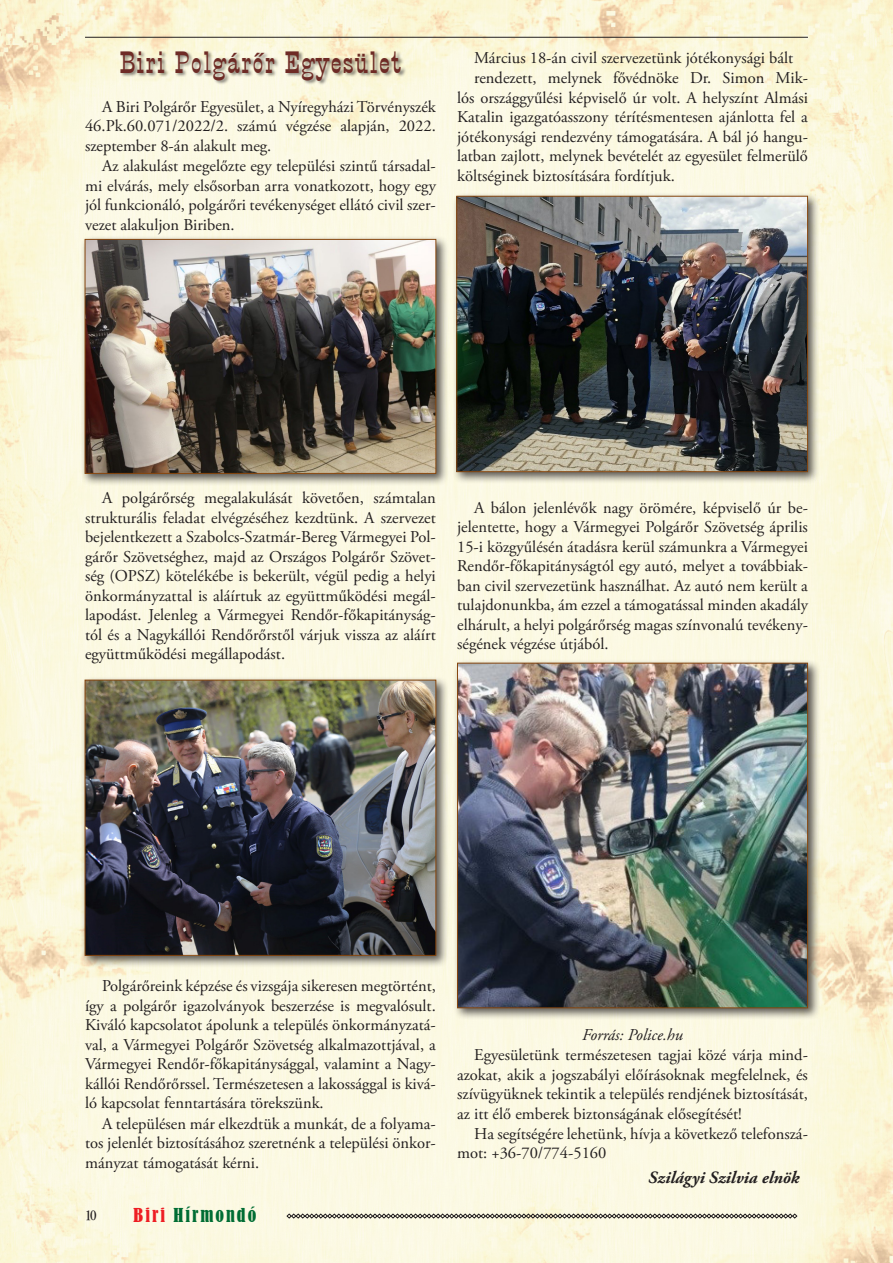
<style>
.page{position:relative;width:893px;height:1263px;background:#fff}
.page>*{position:absolute;margin:0;border:0;box-sizing:border-box;transform-origin:0 0}
.Cikkcím{font:30px "Big Top";letter-spacing:.05em;color:#6e2b25}
.t1{font:condensed 18px "Bernard";letter-spacing:.11em;color:#006d33}
.Folytatás{font:italic 700 17.25px "Adobe Garamond Pro";color:#231f20}
.Szöveg{font:16.5px/19.5px "Adobe Garamond Pro";color:#231f20;text-align:justify}
.Szöveg-2{font:italic 16.5px "Adobe Garamond Pro";color:#231f20}
.t2{font:15px "Garamond Bk Cn PFL";color:#231f20}
.s1{color:#ee1d23}
</style>
<div class="page">
<img style="left:0;top:0;width:893px;height:1263px">
<svg style="left:287px;top:1213px;width:510px;height:5px;background:#939084"></svg>
<hr style="left:85px;top:37px;width:723px;height:1px;background:#231f20">
<div style="left:121px;top:50px;width:286px;height:35px;background:#231f20;opacity:.55"></div>
<div style="left:81px;top:235px;width:367px;height:251px;background:#231f20;opacity:.75"></div>
<img style="left:87px;top:241px;width:347px;height:231px">
<div style="left:85px;top:239px;width:351px;height:235px;border:1px solid #87470f"></div>
<div style="left:81px;top:676px;width:367px;height:292px;background:#231f20;opacity:.75"></div>
<img style="left:87px;top:682px;width:347px;height:272px">
<div style="left:85px;top:680px;width:351px;height:276px;border:1px solid #87470f"></div>
<div style="left:452px;top:192px;width:368px;height:293px;background:#231f20;opacity:.75"></div>
<img style="left:458px;top:198px;width:348px;height:272px">
<div style="left:456px;top:196px;width:352px;height:276px;border:1px solid #87470f"></div>
<div style="left:453px;top:659px;width:367px;height:361px;background:#231f20;opacity:.75"></div>
<img style="left:459px;top:665px;width:347px;height:341px">
<div style="left:457px;top:663px;width:351px;height:345px;border:1px solid #87470f"></div>
<p class="Cikkcím" style="left:120px;top:44px;width:282px">Biri Polgárőr Egyesület</p>
<p class="Szöveg" style="left:85px;top:97px;width:352px;text-indent:17px">A Biri Polgárőr Egyesület, a Nyíregyházi Törvényszék 46.Pk.60.071/2022/2. számú végzése alapján, 2022. szeptember 8-án alakult meg.</p>
<p class="Szöveg" style="left:85px;top:157px;width:352px;text-indent:17px">Az alakulást megelőzte egy települési szintű társadal&shy;mi elvárás, mely elsősorban arra vonatkozott, hogy egy jól funkcionáló, polgárőri tevékenységet ellátó civil szer&shy;vezet alakuljon Biriben.</p>
<p class="Szöveg" style="left:474px;top:48px;width:321px">Március 18-án civil szervezetünk jótékonysági bált</p>
<p class="Szöveg" style="left:457px;top:69px;width:352px;text-indent:17px">rendezett, melynek fővédnöke Dr. Simon Mik&shy;lós országgyűlési képviselő úr volt. A helyszínt Almási Katalin igazgatóasszony térítésmentesen ajánlotta fel a jótékonysági rendezvény támogatására. A bál jó hangu&shy;latban zajlott, melynek bevételét az egyesület felmerülő költséginek biztosítására fordítjuk.</p>
<p class="Szöveg" style="left:85px;top:489px;width:352px;text-indent:17px">A polgárőrség megalakulását követően, számtalan strukturális feladat elvégzéséhez kezdtünk. A szervezet bejelentkezett a Szabolcs-Szatmár-Bereg Vármegyei Pol&shy;gárőr Szövetséghez, majd az Országos Polgárőr Szövet&shy;ség (OPSZ) kötelékébe is bekerült, végül pedig a helyi önkormányzattal is aláírtuk az együttműködési megál&shy;lapodást. Jelenleg a Vármegyei Rendőr-főkapitányság&shy;tól és a Nagykállói Rendőrőrstől várjuk vissza az aláírt együttműködési megállapodást.</p>
<p class="Szöveg" style="left:457px;top:498px;width:352px;text-indent:17px">A bálon jelenlévők nagy örömére, képviselő úr be&shy;jelentette, hogy a Vármegyei Polgárőr Szövetség április 15-i közgyűlésén átadásra kerül számunkra a Vármegyei Rendőr-főkapitányságtól egy autó, melyet a továbbiak&shy;ban civil szervezetünk használhat. Az autó nem került a tulajdonunkba, ám ezzel a támogatással minden akadály elhárult, a helyi polgárőrség magas színvonalú tevékeny&shy;ségének végzése útjából.</p>
<p class="Szöveg" style="left:85px;top:977px;width:352px;text-indent:17px">Polgárőreink képzése és vizsgája sikeresen megtörtént, így a polgárőr igazolványok beszerzése is megvalósult.<br>Kiváló kapcsolatot ápolunk a település önkormányzatá&shy;val, a Vármegyei Polgárőr Szövetség alkalmazottjával, a Vármegyei Rendőr-főkapitánysággal, valamint a Nagy&shy;kállói Rendőrőrssel. Természetesen a lakossággal is kivá&shy;ló kapcsolat fenntartására törekszünk.</p>
<p class="Szöveg" style="left:85px;top:1114px;width:352px;text-indent:17px">A településen már elkezdtük a munkát, de a folyama&shy;tos jelenlét biztosításához szeretnénk a települési önkor&shy;mányzat támogatását kérni.</p>
<p class="t2" style="left:85px;top:1206px;width:13px">10</p>
<p class="t1" style="left:134px;top:1205px;width:124px"><span class="s1">Biri</span> Hírmondó</p>
<p class="Szöveg-2" style="left:582px;top:1025px;width:102px">Forrás: Police.hu</p>
<p class="Szöveg" style="left:457px;top:1046px;width:352px;text-indent:17px">Egyesületünk természetesen tagjai közé várja mind&shy;azokat, akik a jogszabályi előírásoknak megfelelnek, és szívügyüknek tekintik a település rendjének biztosítását, az itt élő emberek biztonságának elősegítését!</p>
<p class="Szöveg" style="left:457px;top:1124px;width:352px;text-indent:17px">Ha segítségére lehetünk, hívja a következő telefonszá&shy;mot: +36-70/774-5160</p>
<p class="Folytatás" style="left:648px;top:1168px;width:153px">Szilágyi Szilvia elnök</p>
</div>
